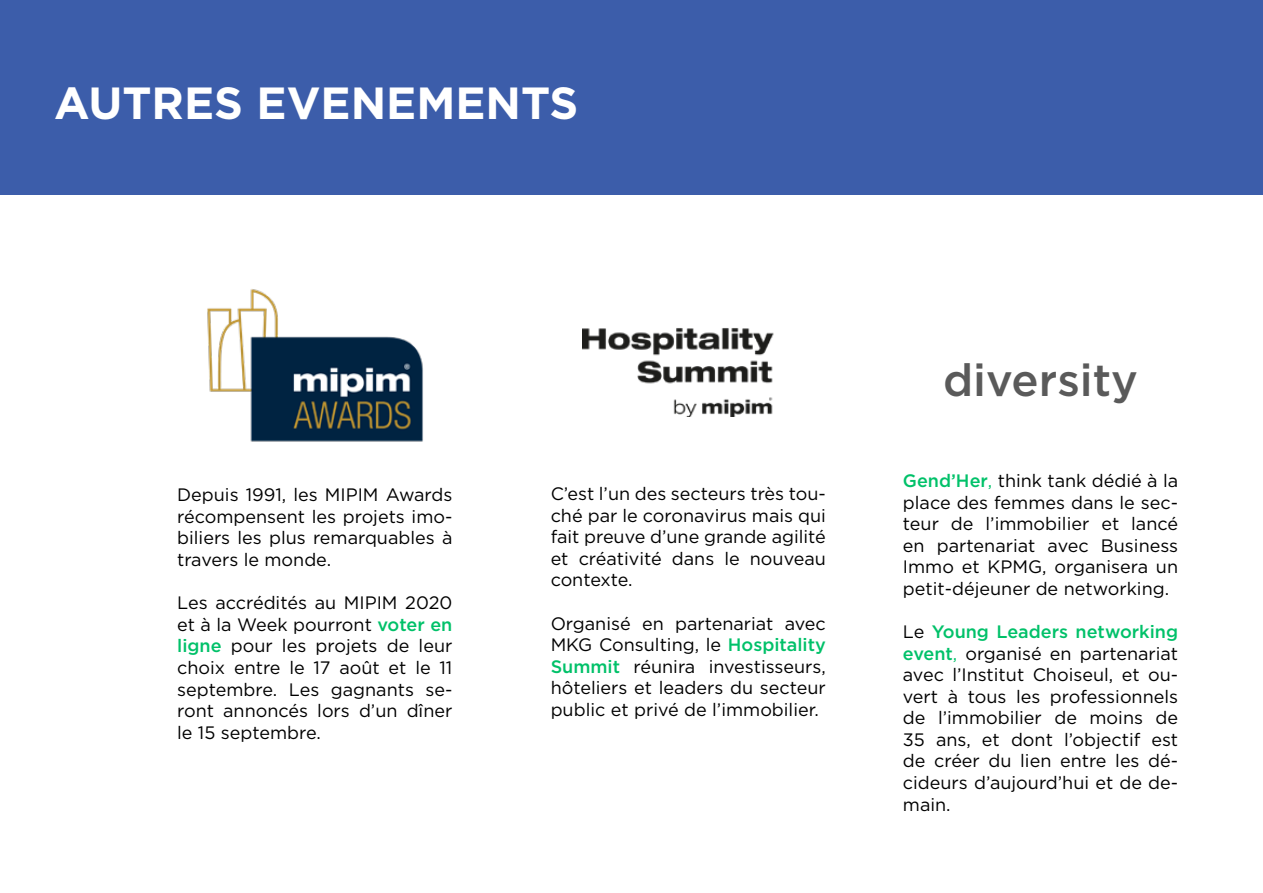
<style>
.page{position:relative;width:1263px;height:893px;background:#fff}
.page>*{position:absolute;margin:0;border:0;box-sizing:border-box;transform-origin:0 0}
.t1{font:700 45px "Gotham";color:#fff}
.t2{font:500 45px "Gotham";color:#5a5a5a}
.t3{font:18px/21.6px "Gotham";color:#000;text-align:justify}
.s1{font-weight:500;color:#00c169}
.s2{color:#00c169}
</style>
<div class="page">
<div style="left:0;top:0;width:1263px;height:195px;background:#3c5daa"></div>
<img style="left:207px;top:289px;width:216px;height:153px">
<img style="left:582px;top:328px;width:192px;height:89px">
<h1 class="t1" style="left:54px;top:73px;width:526px">AUTRES EVENEMENTS</h1>
<p class="t3" style="left:177px;top:484px;width:277px">Depuis 1991, les MIPIM Awards récompensent les projets imo&shy;biliers les plus remarquables à travers le monde.</p>
<p class="t3" style="left:177px;top:592px;width:277px">Les accrédités au MIPIM 2020 et à la Week pourront <span class="s1">voter en ligne</span> pour les projets de leur choix entre le 17 août et le 11 septembre. Les gagnants se&shy;ront annoncés lors d’un dîner le 15 septembre.</p>
<p class="t3" style="left:551px;top:482px;width:277px">C’est l’un des secteurs très tou&shy;ché par le coronavirus mais qui fait preuve d’une grande agilité et créativité dans le nouveau contexte.</p>
<p class="t3" style="left:551px;top:612px;width:277px">Organisé en partenariat avec MKG Consulting, le <span class="s1">Hospitality Summit</span> réunira investisseurs, hôteliers et leaders du secteur public et privé de l’immobilier.</p>
<h1 class="t2" style="left:943px;top:350px;width:196px">diversity</h1>
<p class="t3" style="left:903px;top:470px;width:277px"><span class="s1">Gend’Her</span><span class="s2">,</span> think tank dédié à la place des femmes dans le sec&shy;teur de l’immobilier et lancé en partenariat avec Business Immo et KPMG, organisera un petit-déjeuner de networking.</p>
<p class="t3" style="left:903px;top:620px;width:277px">Le <span class="s1">Young Leaders networking event</span><span class="s2">,</span> organisé en partenariat avec l’Institut Choiseul, et ou&shy;vert à tous les professionnels de l’immobilier de moins de 35 ans, et dont l’objectif est de créer du lien entre les dé&shy;cideurs d’aujourd’hui et de de&shy;main.</p>
</div>
